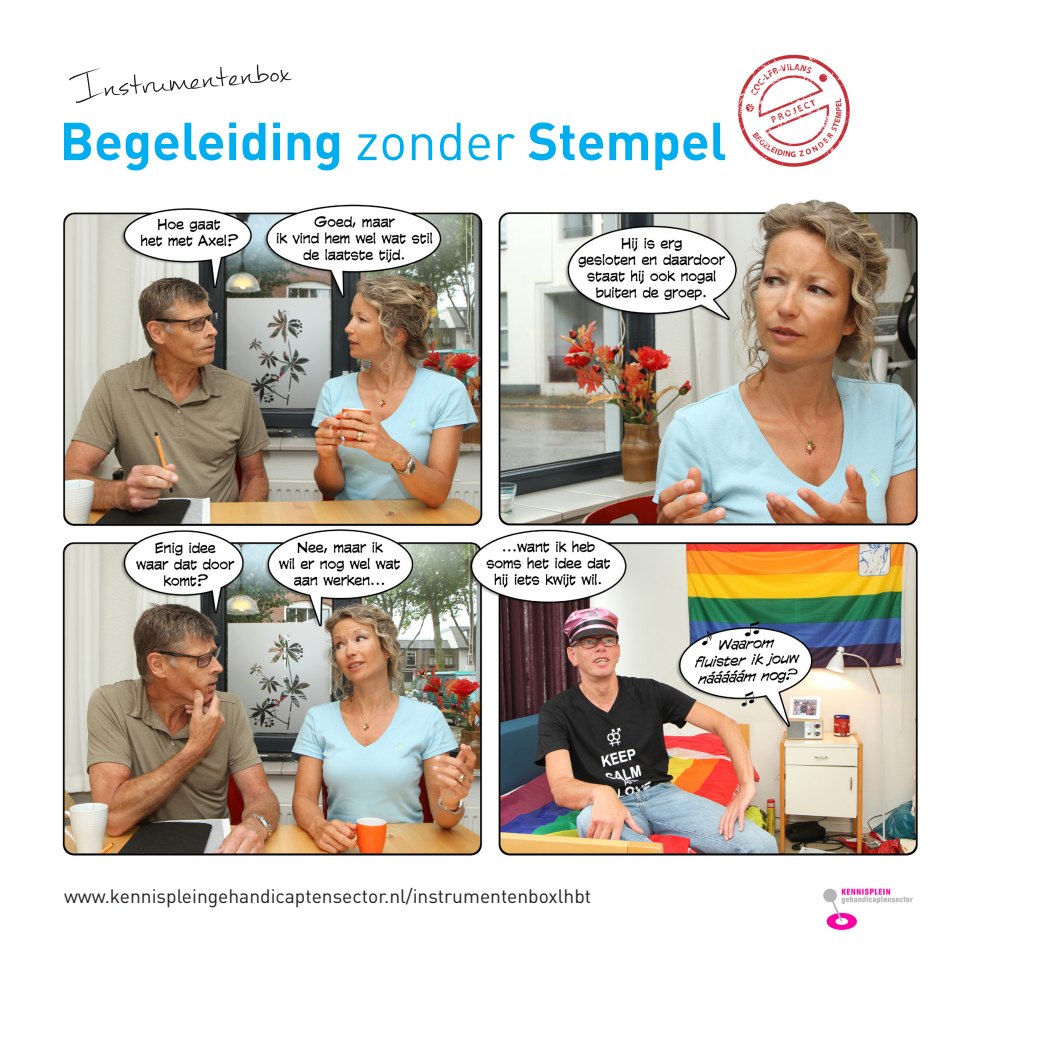
<style>
.page{position:relative;width:1042px;height:1042px;background:#fff}
.page>*{position:absolute;margin:0;border:0;box-sizing:border-box;transform-origin:0 0}
.t1{font:61.25px "Mathilde";color:#231f20}
.t2{font:700 52.5px "DIN Pro";color:#00aeef}
.t3{font:19.25px "DIN Pro";color:#231f20}
.s1{font-weight:400}
</style>
<div class="page">
<img style="left:62px;top:199px;width:856px;height:657px">
<img style="left:738px;top:54px;width:112px;height:113px">
<img style="left:823px;top:888px;width:90px;height:42px">
<p class="t1" style="left:70px;top:42px;width:217px;rotate:-5deg">Instrumentenbox</p>
<p class="t2" style="left:60px;top:105px;width:668px">Begeleiding <span class="s1">zonder</span> Stempel</p>
<p class="t3" style="left:64px;top:883px;width:529px">www.kennispleingehandicaptensector.nl/instrumentenboxlhbt</p>
</div>
